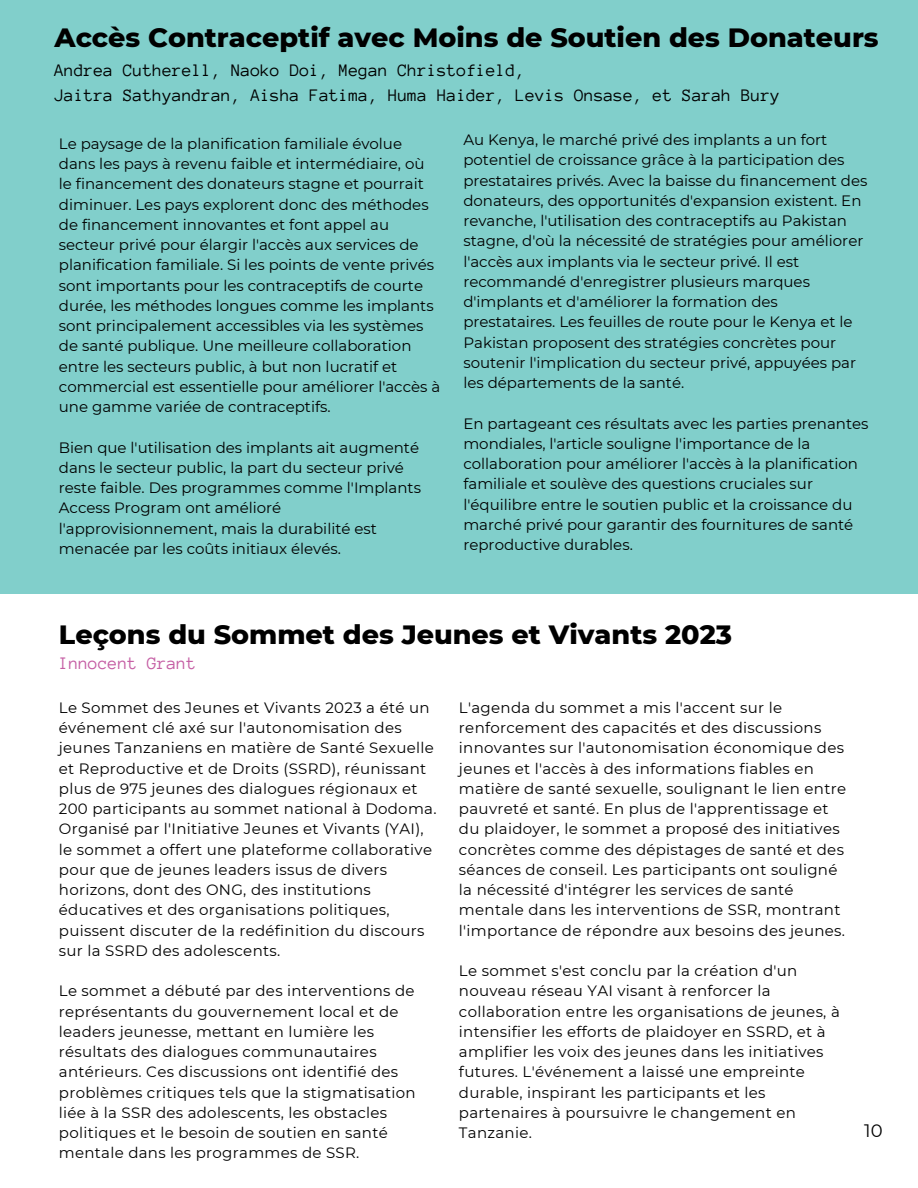
<style>
.page{position:relative;width:918px;height:1188px;background:#fff}
.page>*{position:absolute;margin:0;border:0;box-sizing:border-box;transform-origin:0 0}
.t1{font:800 27px "Montserrat";color:#000}
.t2{font:18px/24.8px "Anonymous Pro";color:#000}
.t3{font:18px "Anonymous Pro";color:#c55ea4}
.t4{font:18px "Montserrat";color:#000}
.t5{font:15px/20.2px "Montserrat";color:#000}
.t6{font:15px/20.2px "Montserrat";letter-spacing:.02em;color:#000}
</style>
<div class="page">
<div style="left:0;top:0;width:918px;height:594px;background:#81cfcb"></div>
<h1 class="t1" style="left:54px;top:20px;width:826px">Accès Contraceptif avec Moins de Soutien des Donateurs</h1>
<p class="t2" style="left:54px;top:58px;width:727px">Andrea Cutherell, Naoko Doi, Megan Christofield,<br>Jaitra Sathyandran, Aisha Fatima, Huma Haider, Levis Onsase, et Sarah Bury</p>
<p class="t5" style="left:463px;top:130px;width:406px">Au Kenya, le marché privé des implants a un fort potentiel de croissance grâce à la participation des prestataires privés. Avec la baisse du financement des donateurs, des opportunités d'expansion existent. En revanche, l'utilisation des contraceptifs au Pakistan stagne, d'où la nécessité de stratégies pour améliorer l'accès aux implants via le secteur privé. Il est recommandé d'enregistrer plusieurs marques d'implants et d'améliorer la formation des prestataires. Les feuilles de route pour le Kenya et le Pakistan proposent des stratégies concrètes pour soutenir l'implication du secteur privé, appuyées par les départements de la santé.</p>
<p class="t5" style="left:463px;top:413px;width:407px">En partageant ces résultats avec les parties prenantes mondiales, l'article souligne l'importance de la collaboration pour améliorer l'accès à la planification familiale et soulève des questions cruciales sur l'équilibre entre le soutien public et la croissance du marché privé pour garantir des fournitures de santé reproductive durables.</p>
<p class="t5" style="left:59px;top:133px;width:383px">Le paysage de la planification familiale évolue dans les pays à revenu faible et intermédiaire, où le financement des donateurs stagne et pourrait diminuer. Les pays explorent donc des méthodes de financement innovantes et font appel au secteur privé pour élargir l'accès aux services de planification familiale. Si les points de vente privés sont importants pour les contraceptifs de courte durée, les méthodes longues comme les implants sont principalement accessibles via les systèmes de santé publique. Une meilleure collaboration entre les secteurs public, à but non lucratif et commercial est essentielle pour améliorer l'accès à une gamme variée de contraceptifs.</p>
<p class="t5" style="left:59px;top:437px;width:364px">Bien que l'utilisation des implants ait augmenté dans le secteur public, la part du secteur privé reste faible. Des programmes comme l'Implants Access Program ont amélioré l'approvisionnement, mais la durabilité est menacée par les coûts initiaux élevés.</p>
<h1 class="t1" style="left:59px;top:618px;width:675px">Leçons du Sommet des Jeunes et Vivants 2023</h1>
<p class="t3" style="left:59px;top:654px;width:139px">Innocent Grant</p>
<p class="t6" style="left:459px;top:697px;width:389px">L'agenda du sommet a mis l'accent sur le renforcement des capacités et des discussions innovantes sur l'autonomisation économique des jeunes et l'accès à des informations fiables en matière de santé sexuelle, soulignant le lien entre pauvreté et santé. En plus de l'apprentissage et du plaidoyer, le sommet a proposé des initiatives concrètes comme des dépistages de santé et des séances de conseil. Les participants ont souligné la nécessité d'intégrer les services de santé mentale dans les interventions de SSR, montrant l'importance de répondre aux besoins des jeunes.</p>
<p class="t6" style="left:459px;top:961px;width:382px">Le sommet s'est conclu par la création d'un nouveau réseau YAI visant à renforcer la collaboration entre les organisations de jeunes, à intensifier les efforts de plaidoyer en SSRD, et à amplifier les voix des jeunes dans les initiatives futures. L'événement a laissé une empreinte durable, inspirant les participants et les partenaires à poursuivre le changement en Tanzanie.</p>
<p class="t6" style="left:59px;top:697px;width:379px">Le Sommet des Jeunes et Vivants 2023 a été un événement clé axé sur l'autonomisation des jeunes Tanzaniens en matière de Santé Sexuelle et Reproductive et de Droits (SSRD), réunissant plus de 975 jeunes des dialogues régionaux et 200 participants au sommet national à Dodoma.<br>Organisé par l'Initiative Jeunes et Vivants (YAI), le sommet a offert une plateforme collaborative pour que de jeunes leaders issus de divers horizons, dont des ONG, des institutions éducatives et des organisations politiques, puissent discuter de la redéfinition du discours sur la SSRD des adolescents.</p>
<p class="t6" style="left:59px;top:981px;width:358px">Le sommet a débuté par des interventions de représentants du gouvernement local et de leaders jeunesse, mettant en lumière les résultats des dialogues communautaires antérieurs. Ces discussions ont identifié des problèmes critiques tels que la stigmatisation liée à la SSR des adolescents, les obstacles politiques et le besoin de soutien en santé mentale dans les programmes de SSR.</p>
<p class="t4" style="left:864px;top:1119px;width:20px">10</p>
</div>
